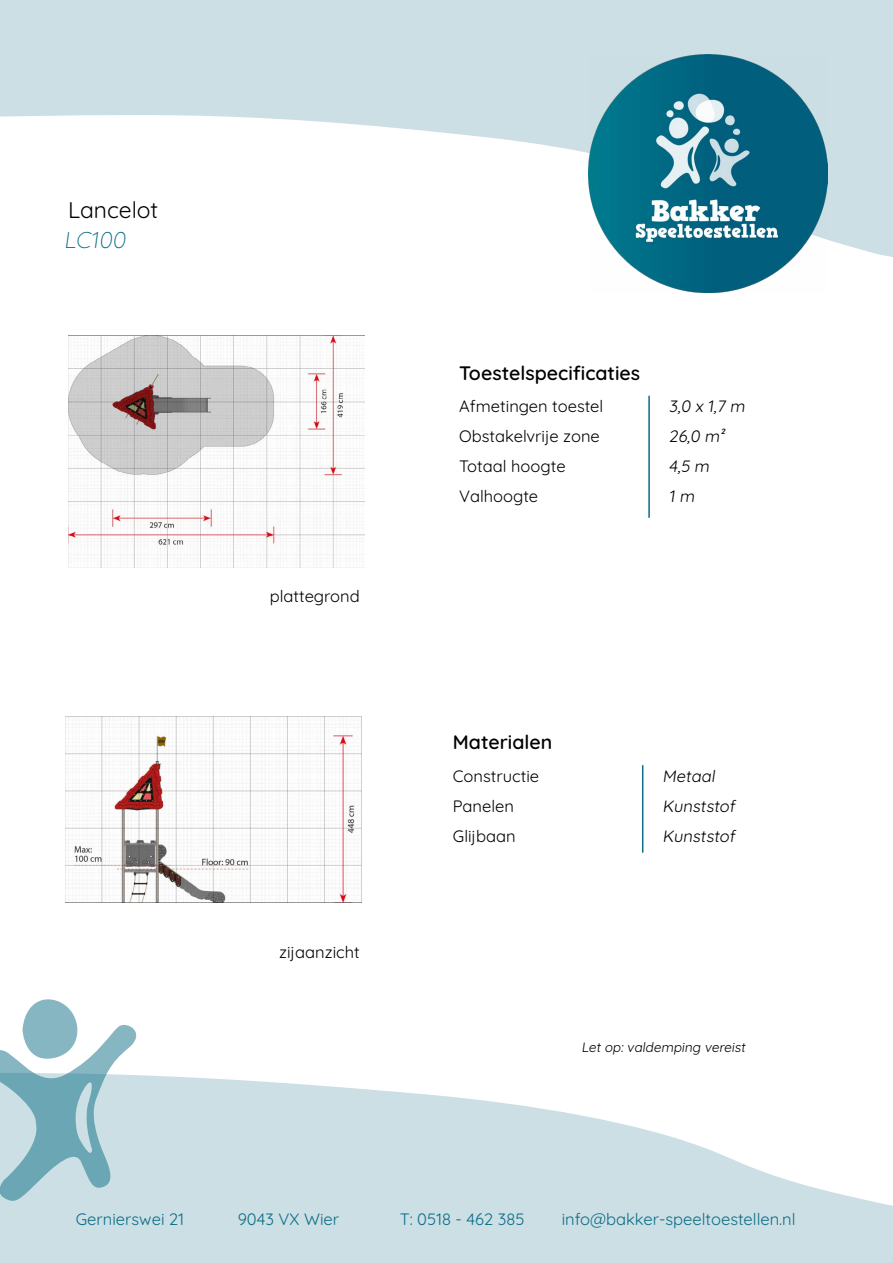
<style>
.page{position:relative;width:893px;height:1263px;background:#fff}
.page>*{position:absolute;margin:0;border:0;box-sizing:border-box;transform-origin:0 0}
.t1{font:22.8px "Quicksand";color:#000}
.t2{font:300 22.8px "Quicksand";color:#0b6d85}
.t3{font:600 19.5px "Quicksand";color:#000}
.t4{font:16.5px/30px "Quicksand";color:#000}
.t5{font:16.5px "Quicksand";color:#0b6d85}
.t6{font:13.5px "Quicksand";color:#000}
</style>
<div class="page">
<svg style="left:0;top:0;width:893px;height:257px;fill:#ccdfe5"></svg>
<img style="left:589px;top:54px;width:238px;height:238px">
<svg style="left:0;top:1075px;width:893px;height:188px;fill:#ccdfe5"></svg>
<svg style="left:0;top:999px;width:136px;height:202px"></svg>
<img style="left:68px;top:336px;width:296px;height:232px">
<img style="left:65px;top:716px;width:296px;height:186px">
<hr style="left:648px;top:396px;width:2px;height:122px;background:#0b6d85">
<hr style="left:642px;top:765px;width:1px;height:88px;background:#0b6d85">
<h1 class="t1" style="left:68px;top:193px;width:92px">Lancelot</h1>
<h1 class="t2" style="left:64px;top:222px;width:68px">LC100</h1>
<p class="t4" style="left:270px;top:580px;width:91px">plattegrond</p>
<p class="t4" style="left:279px;top:936px;width:82px">zijaanzicht</p>
<p class="t3" style="left:459px;top:358px;width:182px">Toestelspecificaties</p>
<p class="t4" style="left:459px;top:390px;width:146px">Afmetingen toestel<br>Obstakelvrije zone<br>Totaal hoogte<br>Valhoogte</p>
<p class="t4" style="left:669px;top:390px;width:81px">3,0 x 1,7 m<br>26,0 m²<br>4,5 m<br>1 m</p>
<p class="t3" style="left:453px;top:727px;width:101px">Materialen</p>
<p class="t4" style="left:453px;top:759px;width:88px">Constructie<br>Panelen<br>Glijbaan</p>
<p class="t4" style="left:662px;top:759px;width:77px">Metaal<br>Kunststof<br>Kunststof</p>
<p class="t6" style="left:581px;top:1037px;width:168px">Let op: valdemping vereist</p>
<p class="t5" style="left:76px;top:1207px;width:110px">Gernierswei 21</p>
<p class="t5" style="left:238px;top:1207px;width:103px">9043 VX Wier</p>
<p class="t5" style="left:400px;top:1207px;width:126px">T: 0518 - 462 385</p>
<p class="t5" style="left:562px;top:1207px;width:235px">info@bakker-speeltoestellen.nl</p>
</div>
